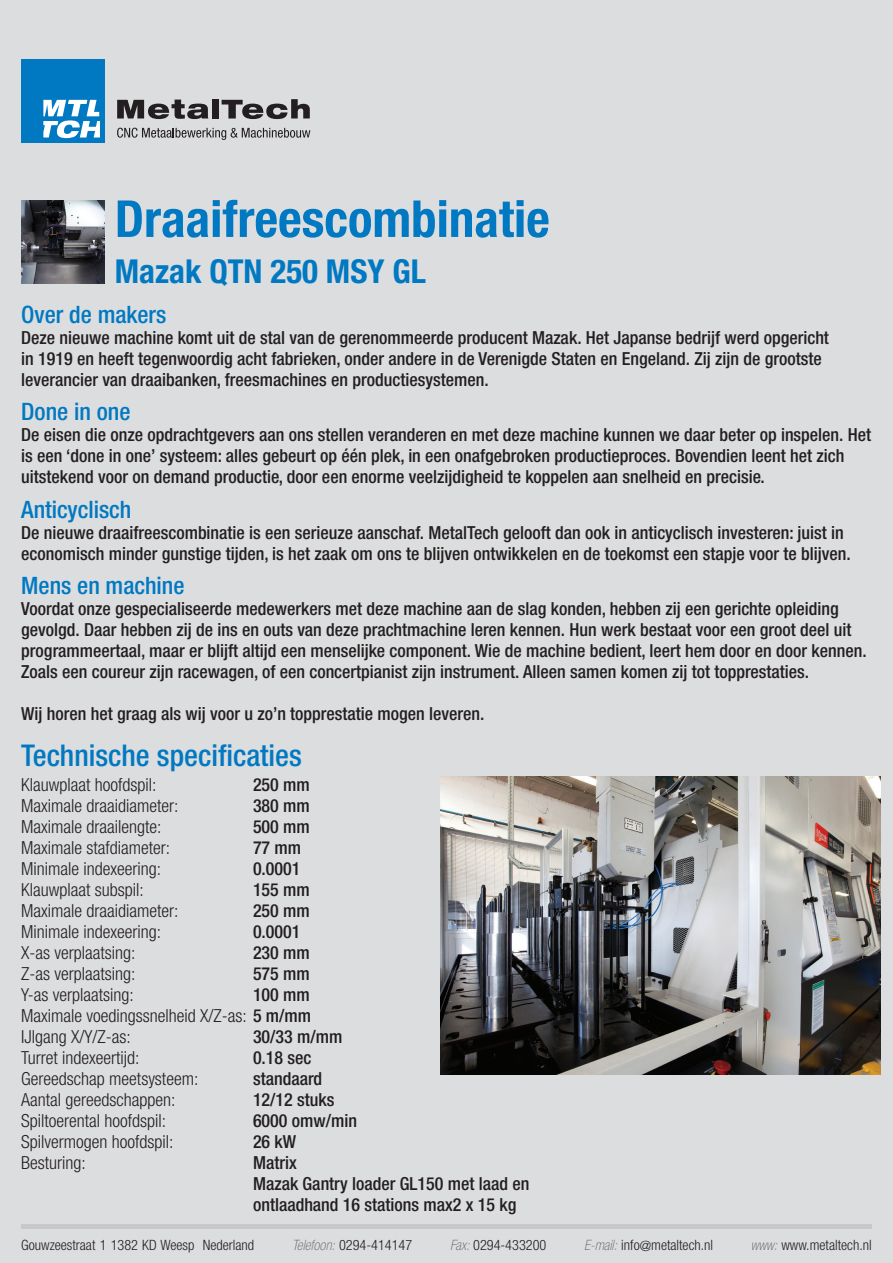
<style>
.page{position:relative;width:893px;height:1263px;background:#dcdddf}
.page>*{position:absolute;margin:0;border:0;box-sizing:border-box;transform-origin:0 0}
.t1{font:700 condensed 51px "Helvetica Neue";color:#0079c2}
.t2{font:700 condensed 33px "Helvetica Neue";color:#0079c2}
.t3{font:500 condensed 30px "Helvetica Neue";color:#0079c2}
.t4{font:500 condensed 24px "Helvetica Neue";color:#0079c2}
.t5{font:500 condensed 18px/21px "Helvetica Neue";color:#231f20}
.t6{font:300 condensed 18px/21px "Helvetica Neue";color:#231f20}
.t7{font:300 condensed 14.25px "Helvetica Neue";color:#231f20}
.s1{font-weight:500}
.s2{font-weight:100;font-style:italic;color:#636366}
</style>
<div class="page">
<div style="left:21px;top:60px;width:83px;height:83px;background:#0079c2"></div>
<svg style="left:43px;top:100px;width:56px;height:38px"></svg>
<svg style="left:117px;top:128px;width:193px;height:12px"></svg>
<svg style="left:117px;top:100px;width:91px;height:19px"></svg>
<div style="left:212px;top:99px;width:7px;height:19px;background:#231f20"></div>
<svg style="left:222px;top:99px;width:88px;height:20px"></svg>
<hr style="left:21px;top:1225px;width:851px;height:4px;background:#c7c8ca">
<img style="left:21px;top:201px;width:83px;height:82px">
<img style="left:440px;top:776px;width:440px;height:298px">
<h1 class="t1" style="left:115px;top:188px;width:436px">Draaifreescombinatie</h1>
<h2 class="t2" style="left:115px;top:252px;width:313px">Mazak QTN 250 MSY GL</h2>
<h3 class="t4" style="left:21px;top:300px;width:147px">Over de makers</h3>
<p class="t5" style="left:21px;top:327px;width:809px">Deze nieuwe machine komt uit de stal van de gerenommeerde producent Mazak. Het Japanse bedrijf werd opgericht in 1919 en heeft tegenwoordig acht fabrieken, onder andere in de Verenigde Staten en Engeland. Zij zijn de grootste leverancier van draaibanken, freesmachines en productiesystemen.</p>
<h3 class="t4" style="left:21px;top:398px;width:111px">Done in one</h3>
<p class="t5" style="left:21px;top:424px;width:851px">De eisen die onze opdrachtgevers aan ons stellen veranderen en met deze machine kunnen we daar beter op inspelen. Het is een ‘done in one’ systeem: alles gebeurt op één plek, in een onafgebroken productieproces. Bovendien leent het zich uitstekend voor on demand productie, door een enorme veelzijdigheid te koppelen aan snelheid en precisie.</p>
<h3 class="t4" style="left:21px;top:495px;width:112px">Anticyclisch</h3>
<p class="t5" style="left:21px;top:522px;width:831px">De nieuwe draaifreescombinatie is een serieuze aanschaf. MetalTech gelooft dan ook in anticyclisch investeren: juist in economisch minder gunstige tijden, is het zaak om ons te blijven ontwikkelen en de toekomst een stapje voor te blijven.</p>
<h3 class="t4" style="left:21px;top:572px;width:165px">Mens en machine</h3>
<p class="t5" style="left:21px;top:598px;width:847px">Voordat onze gespecialiseerde medewerkers met deze machine aan de slag konden, hebben zij een gerichte opleiding gevolgd. Daar hebben zij de ins en outs van deze prachtmachine leren kennen. Hun werk bestaat voor een groot deel uit programmeertaal, maar er blijft altijd een menselijke component. Wie de machine bedient, leert hem door en door kennen.<br>Zoals een coureur zijn racewagen, of een concertpianist zijn instrument. Alleen samen komen zij tot topprestaties.</p>
<p class="t5" style="left:21px;top:703px;width:465px">Wij horen het graag als wij voor u zo’n topprestatie mogen leveren.</p>
<h3 class="t3" style="left:21px;top:737px;width:282px">Technische specificaties</h3>
<p class="t6" style="left:21px;top:774px;width:291px">Klauwplaat hoofdspil:<br>Maximale draaidiameter:<br>Maximale draailengte:<br>Maximale stafdiameter:<br>Minimale indexeering:<br>Klauwplaat subspil:<br>Maximale draaidiameter:<br>Minimale indexeering:<br>X-as verplaatsing:<br>Z-as verplaatsing:<br>Y-as verplaatsing:<br>Maximale voedingssnelheid X/Z-as: <span class="s1">5 m/mm<br></span>IJlgang X/Y/Z-as:<br>Turret indexeertijd:<br>Gereedschap meetsysteem:<br>Aantal gereedschappen:<br>Spiltoerental hoofdspil:<br>Spilvermogen hoofdspil:<br>Besturing:</p>
<p class="t5" style="left:253px;top:773px;width:58px">250 mm<br>380 mm<br>500 mm<br>77 mm<br>0.0001<br>155 mm<br>250 mm<br>0.0001<br>230 mm<br>575 mm<br>100 mm</p>
<p class="t5" style="left:253px;top:1026px;width:278px">30/33 m/mm<br>0.18 sec<br>standaard<br>12/12 stuks<br>6000 omw/min<br>26 kW<br>Matrix<br>Mazak Gantry loader GL150 met laad en ontlaadhand 16 stations max2 x 15 kg</p>
<p class="t7" style="left:21px;top:1237px;width:234px">Gouwzeestraat 1 1382 KD Weesp Nederland</p>
<p class="t7" style="left:292px;top:1237px;width:122px"><span class="s2">Telefoon:</span> 0294-414147</p>
<p class="t7" style="left:450px;top:1237px;width:98px"><span class="s2">Fax:</span> 0294-433200</p>
<p class="t7" style="left:584px;top:1237px;width:131px"><span class="s2">E-mail:</span> info@metaltech.nl</p>
<p class="t7" style="left:751px;top:1237px;width:122px"><span class="s2">www:</span> www.metaltech.nl</p>
</div>
